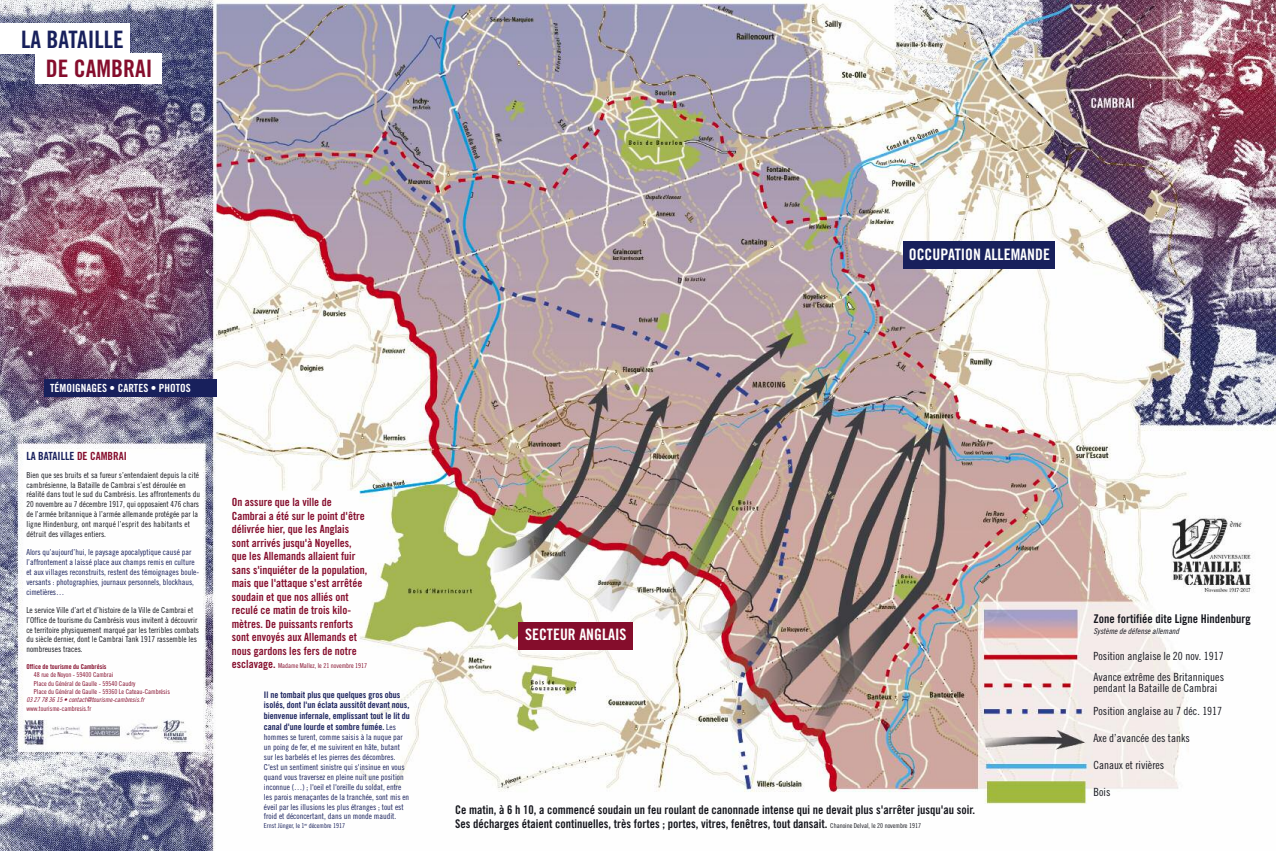
<style>
.page{position:relative;width:1276px;height:851px;background:#fff}
.page>*{position:absolute;margin:0;border:0;box-sizing:border-box;transform-origin:0 0}
.t1{font:24px "Trade Gothic Bold Cond Twenty";color:#18205c}
.t2{font:24px "Trade Gothic Bold Cond Twenty";color:#850d2c}
.t3{font:15.75px "Trade Gothic Bold Cond Twenty";color:#fff}
.t4{font:12px/14.4px "Trade Gothic Bold Cond Twenty";color:#16171e}
.t5{font:11.25px/13.5px "Trade Gothic Bold Cond Twenty";color:#850d2c}
.t6{font:11.25px/20.7px "Trade Gothic Cond Eighteen";color:#16171e}
.t7{font:11.25px "Trade Gothic Bold Cond Twenty";color:#fff}
.t8{font:11.25px "Trade Gothic Bold Cond Twenty";color:#18205c}
.t9{font:9px/10.8px "Trade Gothic Bold Cond Twenty";color:#18205c}
.t10{font:8.25px/9.9px "Trade Gothic Cond Eighteen";color:#18205c}
.t11{font:8.25px/9.9px "Trade Gothic Cond Eighteen";color:#16171e}
.t12{font:8.25px "Trade Gothic Cond Eighteen Obl";color:#16171e}
.t13{font:6.75px/8.1px "Trade Gothic Cond Eighteen";color:#850d2c}
.t14{font:6.75px "Trade Gothic Cond Eighteen Obl";color:#850d2c}
.t15{font:6.75px "Trade Gothic Cond Eighteen";color:#18205c}
.t16{font:6.75px "Trade Gothic Bold Cond Twenty";color:#850d2c}
.s1{color:#850d2c}
.s2{font-family:"Trade Gothic Bold Cond Twenty";font-size:11.25px}
.s3{font-family:"Trade Gothic Cond Eighteen";font-size:8.25px}
.s4{font-family:"Trade Gothic Cond Eighteen";font-size:6.75px}
</style>
<div class="page">
<img style="left:0;top:0;width:1276px;height:850px">
<div style="left:0;top:24px;width:130px;height:30px;background:#fff"></div>
<div style="left:35px;top:54px;width:126px;height:30px;background:#fff"></div>
<div style="left:44px;top:379px;width:173px;height:17px;background:#18205c"></div>
<div style="left:518px;top:622px;width:115px;height:27px;background:#850d2c"></div>
<div style="left:903px;top:241px;width:152px;height:28px;background:#18205c"></div>
<h1 class="t1" style="left:21px;top:30px;width:104px">LA BATAILLE</h1>
<h1 class="t2" style="left:46px;top:60px;width:108px">DE CAMBRAI</h1>
<h2 class="t3" style="left:909px;top:248px;width:143px">OCCUPATION ALLEMANDE</h2>
<h3 class="t7" style="left:50px;top:384px;width:142px">TÉMOIGNAGES • CARTES • PHOTOS</h3>
<h3 class="t8" style="left:26px;top:452px;width:102px">LA BATAILLE <span class="s1">DE CAMBRAI</span></h3>
<p class="t11" style="left:26px;top:470px;width:175px">Bien que ses bruits et sa fureur s’entendaient depuis la cité cambrésienne, la Bataille de Cambrai s’est déroulée en réalité dans tout le sud du Cambrésis. Les affrontements du 20 novembre au 7 décembre 1917, qui opposaient 476 chars de l’armée britannique à l’armée allemande protégée par la ligne Hindenburg, ont marqué l’esprit des habitants et détruit des villages entiers.</p>
<p class="t10" style="left:26px;top:548px;width:174px">Alors qu’aujourd’hui, le paysage apocalyptique causé par l’affrontement a laissé place aux champs remis en culture et aux villages reconstruits, restent des témoignages boule&shy;versants : photographies, journaux personnels, blockhaus, cimetières…</p>
<p class="t11" style="left:26px;top:605px;width:174px">Le service Ville d’art et d’histoire de la Ville de Cambrai et l’Office de tourisme du Cambrésis vous invitent à découvrir ce territoire physiquement marqué par les terribles combats du siècle dernier, dont le Cambrai Tank 1917 rassemble les nombreuses traces.</p>
<p class="t16" style="left:26px;top:664px;width:82px">Office de tourisme du Cambrésis</p>
<p class="t13" style="left:34px;top:671px;width:138px">48 rue de Noyon - 59400 Cambrai<br>Place du Général de Gaulle - 59540 Caudry<br>Place du Général de Gaulle - 59360 Le Cateau-Cambrésis</p>
<p class="t14" style="left:26px;top:696px;width:119px">03 27 78 36 15 • contact@tourisme-cambresis.fr</p>
<p class="t13" style="left:26px;top:705px;width:67px">www.tourisme-cambresis.fr</p>
<p class="t5" style="left:232px;top:496px;width:137px">On assure que la ville de<br>Cambrai a été sur le point d'être délivrée hier, que les Anglais sont arrivés jusqu'à Noyelles, que les Allemands allaient fuir sans s'inquiéter de la population, mais que l'attaque s'est arrêtée soudain et que nos alliés ont reculé ce matin de trois kilo&shy;mètres. De puissants renforts sont envoyés aux Allemands et nous gardons les fers de notre</p>
<p class="t13" style="left:232px;top:662px;width:137px"><span class="s2">esclavage.</span> Madame Mallez, le 21 novembre 1917</p>
<p class="t9" style="left:264px;top:689px;width:147px">Il ne tombait plus que quelques gros obus isolés, dont l'un éclata aussitôt devant nous, bienvenue infernale, emplissant tout le lit du canal d'une lourde et sombre fumée. <span class="s3">Les</span></p>
<p class="t10" style="left:264px;top:732px;width:147px">hommes se turent, comme saisis à la nuque par un poing de fer, et me suivirent en hâte, butant sur les barbelés et les pierres des décombres.<br>C'est un sentiment sinistre qui s'insinue en vous quand vous traversez en pleine nuit une position inconnue (…) ; l'oeil et l'oreille du soldat, entre les parois menaçantes de la tranchée, sont mis en éveil par les illusions les plus étranges ; tout est froid et déconcertant, dans un monde maudit.</p>
<p class="t15" style="left:264px;top:823px;width:83px">Ernst Jünger, le 1<sup>er</sup> décembre 1917</p>
<h2 class="t3" style="left:525px;top:628px;width:103px">SECTEUR ANGLAIS</h2>
<p class="t4" style="left:455px;top:803px;width:522px">Ce matin, à 6 h 10, a commencé soudain un feu roulant de canonnade intense qui ne devait plus s'arrêter jusqu'au soir.<br>Ses décharges étaient continuelles, très fortes ; portes, vitres, fenêtres, tout dansait. <span class="s4">Chanoine Delval, le 20 novembre 1917</span></p>
<h3 class="t4" style="left:1093px;top:612px;width:159px">Zone fortifiée dite Ligne Hindenburg</h3>
<p class="t12" style="left:1093px;top:628px;width:87px">Système de défense allemand</p>
<h3 class="t6" style="left:1093px;top:646px;width:132px">Position anglaise le 20 nov. 1917<br>Avance extrême des Britanniques</h3>
<h3 class="t6" style="left:1093px;top:677px;width:130px;line-height:23px">pendant la Bataille de Cambrai<br>Position anglaise au 7 déc. 1917</h3>
<h3 class="t6" style="left:1093px;top:728px;width:98px">Axe d’avancée des tanks</h3>
<h3 class="t6" style="left:1093px;top:755px;width:72px">Canaux et rivières</h3>
<h3 class="t6" style="left:1093px;top:782px;width:18px">Bois</h3>
</div>
